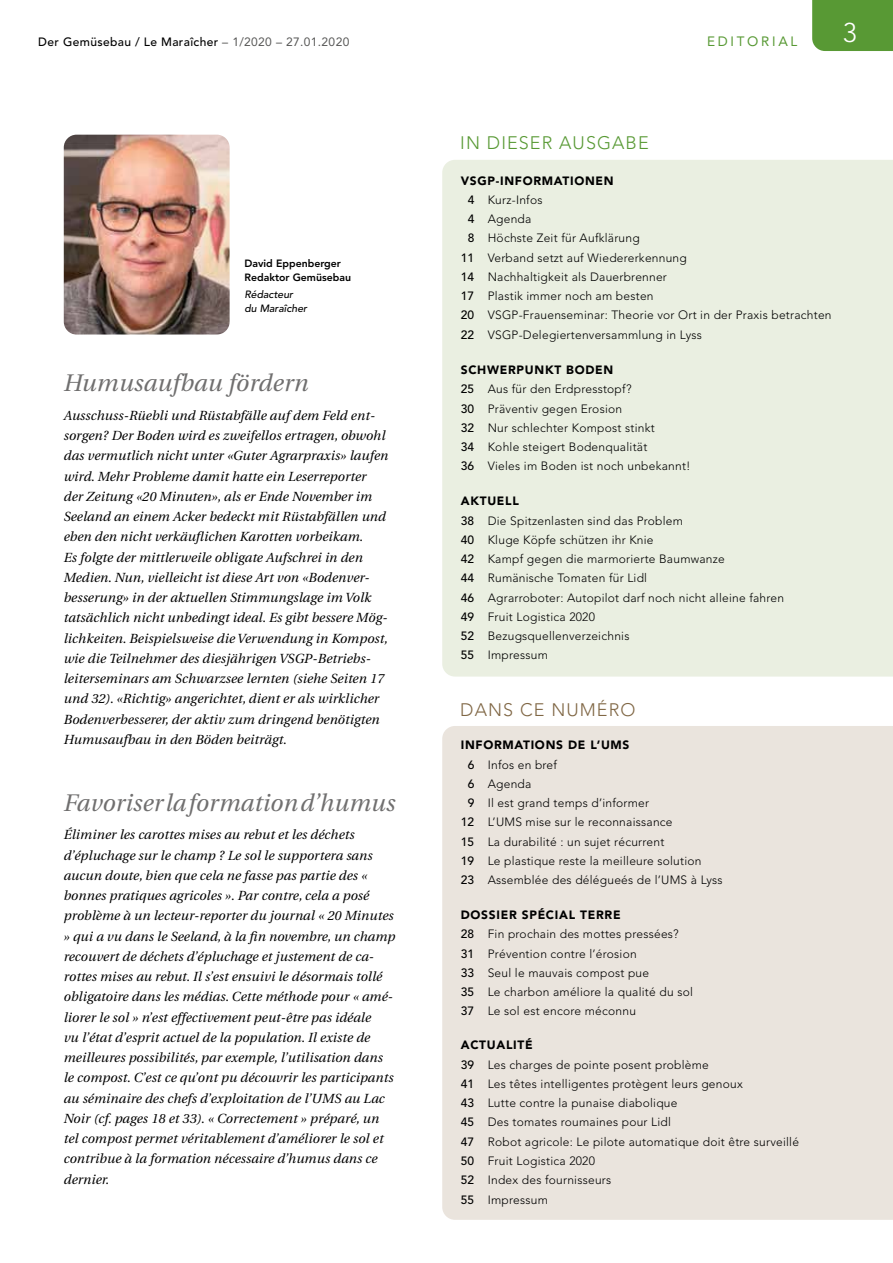
<style>
.page{position:relative;width:893px;height:1263px;background:#fff}
.page>*{position:absolute;margin:0;border:0;box-sizing:border-box;transform-origin:0 0}
.t1{font:300 27px "Avenir";color:#fff}
.t2{font:italic 24px "Utopia";letter-spacing:.01em;color:#706f6f}
.t3{font:300 18px "Avenir";letter-spacing:.06em;color:#589934}
.t4{font:300 18px "Avenir";letter-spacing:.06em;color:#806745}
.t5{font:13.5px "Avenir";letter-spacing:.2em;color:#589934}
.t6{font:italic 13.2px/20.2px "Utopia";letter-spacing:.01em;color:#000}
.t7{font:300 12px/19.2px "Avenir";letter-spacing:.02em;color:#000}
.t8{font:500 12px "Avenir";letter-spacing:.03em;color:#000}
.t9{font:900 12px "Avenir";letter-spacing:.06em;color:#000}
.t10{font:800 10.5px/13.5px "Avenir";color:#000}
.t11{font:italic 500 10.5px/13.5px "Avenir";color:#000}
.s1{font-weight:400;color:#575756}
.s2{font-weight:500}
.s3{font-weight:900}
</style>
<div class="page">
<div style="left:812px;top:0;width:81px;height:51px;background:#589934"></div>
<div style="left:442px;top:160px;width:451px;height:516px;background:#eaefe1"></div>
<img style="left:64px;top:135px;width:166px;height:199px">
<div style="left:442px;top:726px;width:451px;height:494px;background:#eae4dd"></div>
<p class="t8" style="left:38px;top:35px;width:313px">Der Gemüsebau / Le Maraîcher <span class="s1">– 1/2020 – 27.01.2020</span></p>
<p class="t5" style="left:707px;top:33px;width:92px">EDITORIAL</p>
<h1 class="t1" style="left:843px;top:17px;width:16px">3</h1>
<p class="t10" style="left:244px;top:257px;width:108px">David Eppenberger<br>Redaktor Gemüsebau</p>
<p class="t11" style="left:244px;top:288px;width:64px">Rédacteur du Maraîcher</p>
<h2 class="t2" style="left:64px;top:370px;width:246px">Humusaufbau fördern</h2>
<p class="t6" style="left:64px;top:406px;width:326px">Ausschuss-Rüebli und Rüstabfälle auf dem Feld ent&shy;sorgen? Der Boden wird es zweifellos ertragen, obwohl das vermutlich nicht unter «Guter Agrarpraxis» laufen wird. Mehr Probleme damit hatte ein Leserreporter der Zeitung «20 Minuten», als er Ende November im Seeland an einem Acker bedeckt mit Rüstabfällen und eben den nicht verkäuflichen Karotten vorbeikam.<br>Es folgte der mittlerweile obligate Aufschrei in den Medien. Nun, vielleicht ist diese Art von «Bodenver&shy;besserung» in der aktuellen Stimmungslage im Volk tatsächlich nicht unbedingt ideal. Es gibt bessere Mög&shy;lichkeiten. Beispielsweise die Verwendung in Kompost, wie die Teilnehmer des diesjährigen VSGP-Betriebs&shy;leiterseminars am Schwarzsee lernten (siehe Seiten 17 und 32). «Richtig» angerichtet, dient er als wirklicher Bodenverbesserer, der aktiv zum dringend benötigten Humusaufbau in den Böden beiträgt.</p>
<h2 class="t2" style="left:64px;top:789px;width:333px">Favoriser la formation d’humus</h2>
<p class="t6" style="left:64px;top:825px;width:333px">Éliminer les carottes mises au rebut et les déchets d’épluchage sur le champ ? Le sol le supportera sans aucun doute, bien que cela ne fasse pas partie des « bonnes pratiques agricoles ». Par contre, cela a posé problème à un lecteur-reporter du journal « 20 Minutes » qui a vu dans le Seeland, à la fin novembre, un champ recouvert de déchets d’épluchage et justement de ca&shy;rottes mises au rebut. Il s’est ensuivi le désormais tollé obligatoire dans les médias. Cette méthode pour « amé&shy;liorer le sol » n’est effectivement peut-être pas idéale<br>vu l’état d’esprit actuel de la population. Il existe de meilleures possibilités, par exemple, l’utilisation dans le compost. C’est ce qu’ont pu découvrir les participants au séminaire des chefs d’exploitation de l’UMS au Lac Noir (cf. pages 18 et 33). « Correctement » préparé, un tel compost permet véritablement d’améliorer le sol et contribue à la formation nécessaire d’humus dans ce dernier.</p>
<h3 class="t3" style="left:460px;top:132px;width:190px">IN DIESER AUSGABE</h3>
<p class="t9" style="left:461px;top:173px;width:154px">VSGP-INFORMATIONEN</p>
<p class="t7" style="left:468px;top:190px;width:76px"><span class="s2">4</span> Kurz-Infos</p>
<p class="t7" style="left:468px;top:209px;width:65px"><span class="s2">4</span> Agenda</p>
<p class="t7" style="left:468px;top:229px;width:173px"><span class="s2">8</span> Höchste Zeit für Aufklärung</p>
<p class="t7" style="left:461px;top:248px;width:228px"><span class="s2">11</span> Verband setzt auf Wiedererkennung</p>
<p class="t7" style="left:461px;top:267px;width:208px"><span class="s2">14</span> Nachhaltigkeit als Dauerbrenner</p>
<p class="t7" style="left:461px;top:286px;width:194px"><span class="s2">17</span> Plastik immer noch am besten</p>
<p class="t7" style="left:461px;top:305px;width:372px"><span class="s2">20</span> VSGP-Frauenseminar: Theorie vor Ort in der Praxis betrachten</p>
<p class="t7" style="left:461px;top:325px;width:243px"><span class="s2">22</span> VSGP-Delegiertenversammlung in Lyss</p>
<p class="t7" style="left:461px;top:360px;width:231px"><span class="s3">SCHWERPUNKT BODEN<br></span><span class="s2">25</span> Aus für den Erdpresstopf?<br><span class="s2">30</span> Präventiv gegen Erosion<br><span class="s2">32</span> Nur schlechter Kompost stinkt<br><span class="s2">34</span> Kohle steigert Bodenqualität<br><span class="s2">36</span> Vieles im Boden ist noch unbekannt!</p>
<p class="t7" style="left:461px;top:491px;width:325px"><span class="s3">AKTUELL<br></span><span class="s2">38</span> Die Spitzenlasten sind das Problem<br><span class="s2">40</span> Kluge Köpfe schützen ihr Knie<br><span class="s2">42</span> Kampf gegen die marmorierte Baumwanze<br><span class="s2">44</span> Rumänische Tomaten für Lidl<br><span class="s2">46</span> Agrarroboter: Autopilot darf noch nicht alleine fahren<br><span class="s2">49</span> Fruit Logistica 2020<br><span class="s2">52</span> Bezugsquellenverzeichnis<br><span class="s2">55</span> Impressum</p>
<h3 class="t4" style="left:460px;top:699px;width:177px">DANS CE NUMÉRO</h3>
<p class="t9" style="left:461px;top:738px;width:170px">INFORMATIONS DE L’UMS</p>
<p class="t7" style="left:468px;top:755px;width:91px"><span class="s2">6</span> Infos en bref</p>
<p class="t7" style="left:468px;top:774px;width:65px"><span class="s2">6</span> Agenda</p>
<p class="t7" style="left:468px;top:793px;width:183px"><span class="s2">9</span> Il est grand temps d’informer</p>
<p class="t7" style="left:461px;top:813px;width:213px"><span class="s2">12</span> L’UMS mise sur le reconnaissance</p>
<p class="t7" style="left:461px;top:832px;width:205px"><span class="s2">15</span> La durabilité : un sujet récurrent</p>
<p class="t7" style="left:461px;top:851px;width:242px"><span class="s2">19</span> Le plastique reste la meilleure solution</p>
<p class="t7" style="left:461px;top:870px;width:263px"><span class="s2">23</span> Assemblée des délégueés de l’UMS à Lyss</p>
<p class="t7" style="left:461px;top:905px;width:234px"><span class="s3">DOSSIER SPÉCIAL TERRE<br></span><span class="s2">28</span> Fin prochain des mottes pressées?<br><span class="s2">31</span> Prévention contre l’érosion<br><span class="s2">33</span> Seul le mauvais compost pue<br><span class="s2">35</span> Le charbon améliore la qualité du sol<br><span class="s2">37</span> Le sol est encore méconnu</p>
<p class="t7" style="left:461px;top:1036px;width:340px"><span class="s3">ACTUALITÉ<br></span><span class="s2">39</span> Les charges de pointe posent problème<br><span class="s2">41</span> Les têtes intelligentes protègent leurs genoux<br><span class="s2">43</span> Lutte contre la punaise diabolique<br><span class="s2">45</span> Des tomates roumaines pour Lidl<br><span class="s2">47</span> Robot agricole: Le pilote automatique doit être surveillé <span class="s2">50</span> Fruit Logistica 2020<br><span class="s2">52</span> Index des fournisseurs<br><span class="s2">55</span> Impressum</p>
</div>
